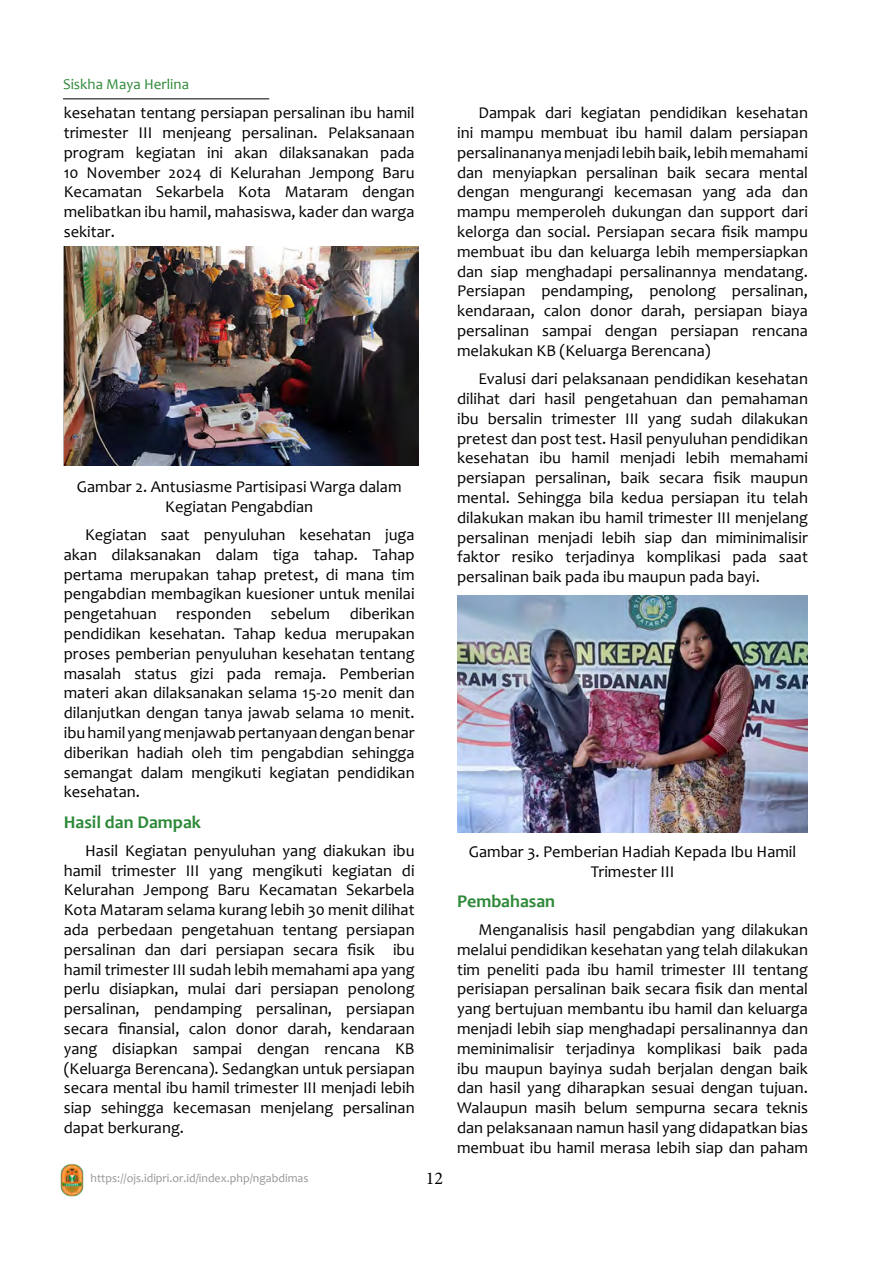
<style>
.page{position:relative;width:893px;height:1263px;background:#fff}
.page>*{position:absolute;margin:0;border:0;box-sizing:border-box;transform-origin:0 0}
.t1{font:700 18px "Candara";color:#2e8939}
.t2{font:18px "Minion Pro";color:#000}
.t3{font:16.5px/19.8px "Candara";color:#000;text-align:justify}
.t4{font:15px "Candara";color:#2e8939}
.t5{font:12px "Candara";color:#939598}
</style>
<div class="page">
<hr style="left:63px;top:98px;width:206px;height:1px;background:#000">
<img style="left:60px;top:1163px;width:24px;height:34px">
<img style="left:64px;top:246px;width:354px;height:220px">
<img style="left:457px;top:595px;width:351px;height:237px">
<p class="t4" style="left:63px;top:75px;width:128px">Siskha Maya Herlina</p>
<p class="t3" style="left:64px;top:103px;width:352px">kesehatan tentang persiapan persalinan ibu hamil trimester III menjeang persalinan. Pelaksanaan program kegiatan ini akan dilaksanakan pada 10 November 2024 di Kelurahan Jempong Baru Kecamatan Sekarbela Kota Mataram dengan melibatkan ibu hamil, mahasiswa, kader dan warga sekitar.</p>
<p class="t3" style="left:77px;top:476px;width:326px;text-align:center">Gambar 2. Antusiasme Partisipasi Warga dalam<br>Kegiatan Pengabdian</p>
<p class="t3" style="left:64px;top:524px;width:352px;text-indent:21px">Kegiatan saat penyuluhan kesehatan juga akan dilaksanakan dalam tiga tahap. Tahap pertama merupakan tahap pretest, di mana tim pengabdian membagikan kuesioner untuk menilai pengetahuan responden sebelum diberikan pendidikan kesehatan. Tahap kedua merupakan proses pemberian penyuluhan kesehatan tentang masalah status gizi pada remaja. Pemberian materi akan dilaksanakan selama 15-20 menit dan dilanjutkan dengan tanya jawab selama 10 menit. ibu hamil yang menjawab pertanyaan dengan benar diberikan hadiah oleh tim pengabdian sehingga semangat dalam mengikuti kegiatan pendidikan kesehatan.</p>
<p class="t1" style="left:64px;top:810px;width:139px">Hasil dan Dampak</p>
<p class="t3" style="left:64px;top:840px;width:352px;text-indent:21px">Hasil Kegiatan penyuluhan yang diakukan ibu hamil trimester III yang mengikuti kegiatan di Kelurahan Jempong Baru Kecamatan Sekarbela Kota Mataram selama kurang lebih 30 menit dilihat ada perbedaan pengetahuan tentang persiapan persalinan dan dari persiapan secara fisik ibu hamil trimester III sudah lebih memahami apa yang perlu disiapkan, mulai dari persiapan penolong persalinan, pendamping persalinan, persiapan secara finansial, calon donor darah, kendaraan yang disiapkan sampai dengan rencana KB (Keluarga Berencana). Sedangkan untuk persiapan secara mental ibu hamil trimester III menjadi lebih siap sehingga kecemasan menjelang persalinan dapat berkurang.</p>
<p class="t5" style="left:90px;top:1171px;width:219px">https://ojs.idipri.or.id/index.php/ngabdimas</p>
<p class="t2" style="left:426px;top:1166px;width:19px">12</p>
<p class="t3" style="left:457px;top:103px;width:352px;text-indent:21px">Dampak dari kegiatan pendidikan kesehatan ini mampu membuat ibu hamil dalam persiapan persalinananya menjadi lebih baik, lebih memahami dan menyiapkan persalinan baik secara mental dengan mengurangi kecemasan yang ada dan mampu memperoleh dukungan dan support dari kelorga dan social. Persiapan secara fisik mampu membuat ibu dan keluarga lebih mempersiapkan dan siap menghadapi persalinannya mendatang.<br>Persiapan pendamping, penolong persalinan, kendaraan, calon donor darah, persiapan biaya persalinan sampai dengan persiapan rencana melakukan KB (Keluarga Berencana)</p>
<p class="t3" style="left:457px;top:369px;width:352px;text-indent:21px">Evalusi dari pelaksanaan pendidikan kesehatan dilihat dari hasil pengetahuan dan pemahaman ibu bersalin trimester III yang sudah dilakukan pretest dan post test. Hasil penyuluhan pendidikan kesehatan ibu hamil menjadi lebih memahami persiapan persalinan, baik secara fisik maupun mental. Sehingga bila kedua persiapan itu telah dilakukan makan ibu hamil trimester III menjelang persalinan menjadi lebih siap dan miminimalisir faktor resiko terjadinya komplikasi pada saat persalinan baik pada ibu maupun pada bayi.</p>
<p class="t3" style="left:469px;top:841px;width:329px;text-align:center">Gambar 3. Pemberian Hadiah Kepada Ibu Hamil<br>Trimester III</p>
<p class="t1" style="left:457px;top:889px;width:100px">Pembahasan</p>
<p class="t3" style="left:457px;top:919px;width:352px;text-indent:21px">Menganalisis hasil pengabdian yang dilakukan melalui pendidikan kesehatan yang telah dilakukan tim peneliti pada ibu hamil trimester III tentang perisiapan persalinan baik secara fisik dan mental yang bertujuan membantu ibu hamil dan keluarga menjadi lebih siap menghadapi persalinannya dan meminimalisir terjadinya komplikasi baik pada ibu maupun bayinya sudah berjalan dengan baik dan hasil yang diharapkan sesuai dengan tujuan.<br>Walaupun masih belum sempurna secara teknis dan pelaksanaan namun hasil yang didapatkan bias membuat ibu hamil merasa lebih siap dan paham</p>
</div>
